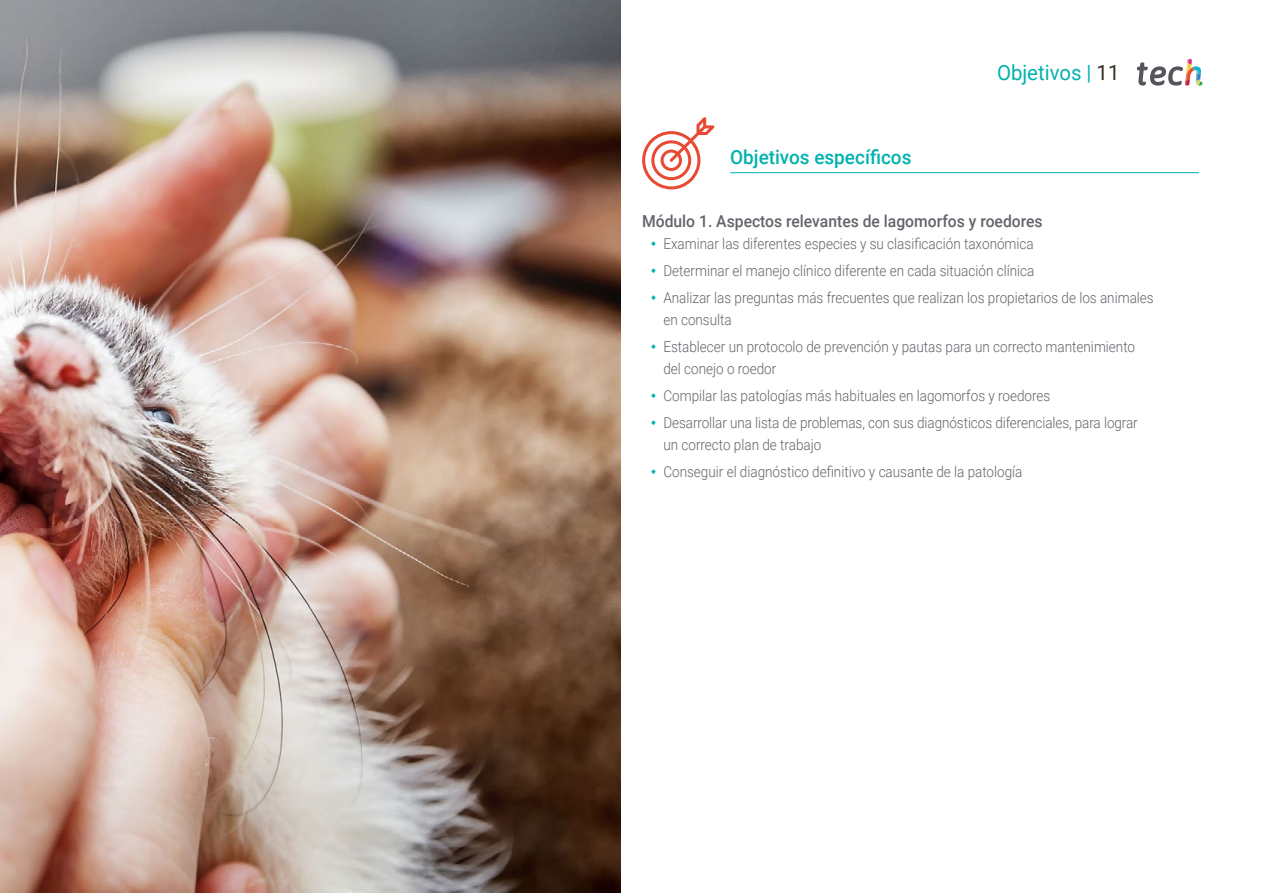
<style>
.page{position:relative;width:1263px;height:893px;background:#fff}
.page>*{position:absolute;margin:0;border:0;box-sizing:border-box;transform-origin:0 0}
.t1{font:21px "Roboto";color:#00b2af}
.t2{font:500 19.5px "Roboto";color:#00b2af}
.t3{font:500 16.5px "Roboto";color:#61646a;scale:.95 1}
.t4{font:300 15px/26.7px "Roboto";color:#61646a;scale:.9 1}
.s1{color:#312e20}
</style>
<div class="page">
<hr style="left:730px;top:172px;width:469px;height:1px;background:#00b2af">
<svg style="left:642px;top:117px;width:72px;height:72px"></svg>
<img style="left:0;top:0;width:621px;height:893px">
<svg style="left:1137px;top:59px;width:65px;height:27px"></svg>
<h2 class="t2" style="left:730px;top:144px;width:183px">Objetivos específicos</h2>
<h1 class="t1" style="left:997px;top:57px;width:124px">Objetivos | <span class="s1">11</span></h1>
<p class="t3" style="left:642px;top:209px;width:423px">Módulo 1. Aspectos relevantes de lagomorfos y roedores</p>
<p class="t4" style="left:663px;top:230px;width:546px">Examinar las diferentes especies y su clasificación taxonómica<br>Determinar el manejo clínico diferente en cada situación clínica<br>Analizar las preguntas más frecuentes que realizan los propietarios de los animales</p>
<p class="t4" style="left:663px;top:306px;width:526px">en consulta<br>Establecer un protocolo de prevención y pautas para un correcto mantenimiento</p>
<p class="t4" style="left:663px;top:355px;width:529px">del conejo o roedor<br>Compilar las patologías más habituales en lagomorfos y roedores<br>Desarrollar una lista de problemas, con sus diagnósticos diferenciales, para lograr</p>
<p class="t4" style="left:663px;top:431px;width:400px">un correcto plan de trabajo<br>Conseguir el diagnóstico definitivo y causante de la patología</p>
</div>
